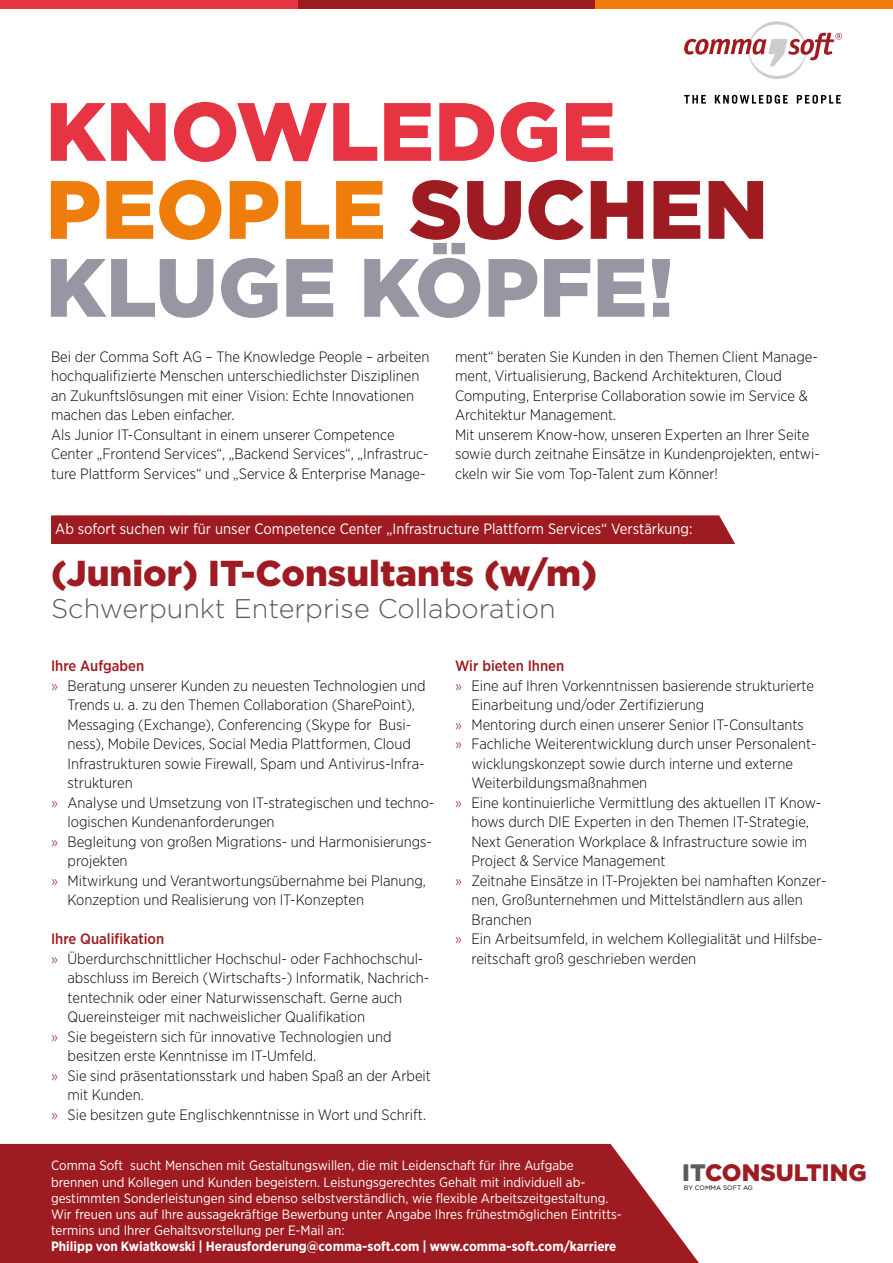
<style>
.page{position:relative;width:893px;height:1263px;background:#fff}
.page>*{position:absolute;margin:0;border:0;box-sizing:border-box;transform-origin:0 0}
.t1{font:900 82.5px/78px "Gotham";color:#9796a2}
.t2{font:900 36px "Gotham";color:#9e1c21}
.t3{font:300 27px "Gotham";color:#575c60}
.t4{font:900 23.85px "Gotham";color:#9e1c21}
.t5{font:300 15px/19.5px "Gotham Narrow";color:#000}
.t6{font:15px "Gotham Narrow";color:#fff}
.t7{font:500 15px "Gotham Narrow";color:#9e1c21}
.t8{font:13.5px/16.2px "Gotham Narrow";color:#fff}
.t9{font:700 13.5px "Gotham Narrow";color:#fff}
.t10{font:6.45px "Gotham";color:#000}
.s1{color:#e73443}
.s2{color:#ee7d0b}
.s3{color:#9e1c21}
.s4{color:#575c60}
</style>
<div class="page">
<div style="left:0;top:1144px;width:699px;height:119px;background:#9e1c21"></div>
<div style="left:0;top:0;width:298px;height:9px;background:#e73443"></div>
<div style="left:298px;top:0;width:297px;height:9px;background:#9e1c21"></div>
<div style="left:595px;top:0;width:298px;height:9px;background:#ee7d0b"></div>
<svg style="left:684px;top:95px;width:22px;height:9px"></svg>
<svg style="left:715px;top:95px;width:73px;height:9px"></svg>
<svg style="left:797px;top:95px;width:44px;height:9px"></svg>
<svg style="left:684px;top:21px;width:158px;height:58px"></svg>
<div style="left:51px;top:515px;width:684px;height:29px;background:#9e1c21"></div>
<h1 class="t1" style="left:46px;top:92px;width:724px"><span class="s1">KNOWLEDGE<br></span><span class="s2">PEOPLE</span> <span class="s3">SUCHEN<br></span>KLUGE KÖPFE!</h1>
<p class="t5" style="left:51px;top:346px;width:380px">Bei der Comma Soft AG – The Knowledge People – arbeiten hochqualifizierte Menschen unterschiedlichster Disziplinen an Zukunftslösungen mit einer Vision: Echte Innovationen machen das Leben einfacher.<br>Als Junior IT-Consultant in einem unserer Competence Center „Frontend Services“, „Backend Services“, „Infrastruc&shy;ture Plattform Services“ und „Service &amp; Enterprise Manage-</p>
<p class="t5" style="left:455px;top:346px;width:366px">ment“ beraten Sie Kunden in den Themen Client Manage&shy;ment, Virtualisierung, Backend Architekturen, Cloud Computing, Enterprise Collaboration sowie im Service &amp; Architektur Management.<br>Mit unserem Know-how, unseren Experten an Ihrer Seite sowie durch zeitnahe Einsätze in Kundenprojekten, entwi&shy;ckeln wir Sie vom Top-Talent zum Könner!</p>
<p class="t6" style="left:55px;top:520px;width:639px">Ab sofort suchen wir für unser Competence Center „Infrastructure Plattform Services“ Verstärkung:</p>
<h2 class="t2" style="left:51px;top:548px;width:547px">(Junior) IT-Consultants (w/m)</h2>
<h3 class="t3" style="left:51px;top:592px;width:506px">Schwerpunkt Enterprise Collaboration</h3>
<p class="t7" style="left:51px;top:656px;width:95px">Ihre Aufgaben</p>
<p class="t5" style="left:51px;top:675px;width:376px"><span class="s3">»</span> Beratung unserer Kunden zu neuesten Technologien und</p>
<p class="t5" style="left:68px;top:695px;width:349px">Trends u. a. zu den Themen Collaboration (SharePoint),</p>
<p class="t5" style="left:68px;top:714px;width:345px">Messaging (Exchange), Conferencing (Skype for Busi-</p>
<p class="t5" style="left:68px;top:734px;width:345px">ness), Mobile Devices, Social Media Plattformen, Cloud</p>
<p class="t5" style="left:68px;top:753px;width:359px">Infrastrukturen sowie Firewall, Spam und Antivirus-Infra-</p>
<p class="t5" style="left:68px;top:773px;width:67px">strukturen</p>
<p class="t5" style="left:51px;top:792px;width:385px"><span class="s3">»</span> Analyse und Umsetzung von IT-strategischen und techno-</p>
<p class="t5" style="left:68px;top:812px;width:209px">logischen Kundenanforderungen</p>
<p class="t5" style="left:51px;top:831px;width:383px"><span class="s3">»</span> Begleitung von großen Migrations- und Harmonisierungs-</p>
<p class="t5" style="left:68px;top:851px;width:62px">projekten</p>
<p class="t5" style="left:51px;top:870px;width:376px"><span class="s3">»</span> Mitwirkung und Verantwortungsübernahme bei Planung,</p>
<p class="t5" style="left:68px;top:890px;width:298px">Konzeption und Realisierung von IT-Konzepten</p>
<p class="t7" style="left:51px;top:929px;width:115px">Ihre Qualifikation</p>
<p class="t5" style="left:51px;top:948px;width:374px"><span class="s3">»</span> Überdurchschnittlicher Hochschul- oder Fachhochschul-</p>
<p class="t5" style="left:68px;top:968px;width:363px">abschluss im Bereich (Wirtschafts-) Informatik, Nachrich-</p>
<p class="t5" style="left:68px;top:987px;width:336px">tentechnik oder einer Naturwissenschaft. Gerne auch</p>
<p class="t5" style="left:68px;top:1007px;width:299px">Quereinsteiger mit nachweislicher Qualifikation</p>
<p class="t5" style="left:51px;top:1026px;width:342px"><span class="s3">»</span> Sie begeistern sich für innovative Technologien und</p>
<p class="t5" style="left:68px;top:1046px;width:250px">besitzen erste Kenntnisse im IT-Umfeld.</p>
<p class="t5" style="left:51px;top:1065px;width:382px"><span class="s3">»</span> Sie sind präsentationsstark und haben Spaß an der Arbeit</p>
<p class="t5" style="left:68px;top:1085px;width:78px">mit Kunden.</p>
<p class="t5" style="left:51px;top:1104px;width:377px"><span class="s3">»</span> Sie besitzen gute Englischkenntnisse in Wort und Schrift.</p>
<p class="t7" style="left:455px;top:656px;width:111px">Wir bieten Ihnen</p>
<p class="t5" style="left:455px;top:675px;width:361px"><span class="s3">»</span> Eine auf Ihren Vorkenntnissen basierende strukturierte</p>
<p class="t5" style="left:471px;top:695px;width:234px">Einarbeitung und/oder Zertifizierung</p>
<p class="t5" style="left:455px;top:714px;width:350px"><span class="s3">»</span> Mentoring durch einen unserer Senior IT-Consultants</p>
<p class="t5" style="left:455px;top:734px;width:363px"><span class="s3">»</span> Fachliche Weiterentwicklung durch unser Personalent-</p>
<p class="t5" style="left:471px;top:753px;width:323px">wicklungskonzept sowie durch interne und externe</p>
<p class="t5" style="left:471px;top:773px;width:177px">Weiterbildungsmaßnahmen</p>
<p class="t5" style="left:455px;top:792px;width:368px"><span class="s3">»</span> Eine kontinuierliche Vermittlung des aktuellen IT Know-</p>
<p class="t5" style="left:471px;top:812px;width:339px">hows durch DIE Experten in den Themen IT-Strategie,</p>
<p class="t5" style="left:471px;top:831px;width:337px">Next Generation Workplace &amp; Infrastructure sowie im</p>
<p class="t5" style="left:471px;top:851px;width:196px">Project &amp; Service Management</p>
<p class="t5" style="left:455px;top:870px;width:373px"><span class="s3">»</span> Zeitnahe Einsätze in IT-Projekten bei namhaften Konzer-</p>
<p class="t5" style="left:471px;top:890px;width:333px">nen, Großunternehmen und Mittelständlern aus allen</p>
<p class="t5" style="left:471px;top:909px;width:62px">Branchen</p>
<p class="t5" style="left:455px;top:929px;width:369px"><span class="s3">»</span> Ein Arbeitsumfeld, in welchem Kollegialität und Hilfsbe-</p>
<p class="t5" style="left:471px;top:948px;width:226px">reitschaft groß geschrieben werden</p>
<p class="t8" style="left:51px;top:1157px;width:572px">Comma Soft sucht Menschen mit Gestaltungswillen, die mit Leidenschaft für ihre Aufgabe brennen und Kollegen und Kunden begeistern. Leistungsgerechtes Gehalt mit individuell ab&shy;gestimmten Sonderleistungen sind ebenso selbstverständlich, wie flexible Arbeitszeitgestaltung.<br>Wir freuen uns auf Ihre aussagekräftige Bewerbung unter Angabe Ihres frühestmöglichen Eintritts&shy;termins und Ihrer Gehaltsvorstellung per E-Mail an:</p>
<p class="t9" style="left:51px;top:1238px;width:567px">Philipp von Kwiatkowski | Herausforderung@comma-soft.com | www.comma-soft.com/karriere</p>
<h3 class="t4" style="left:682px;top:1156px;width:186px"><span class="s4">IT</span>CONSULTING</h3>
<p class="t10" style="left:684px;top:1183px;width:71px">BY COMMA SOFT AG</p>
</div>
